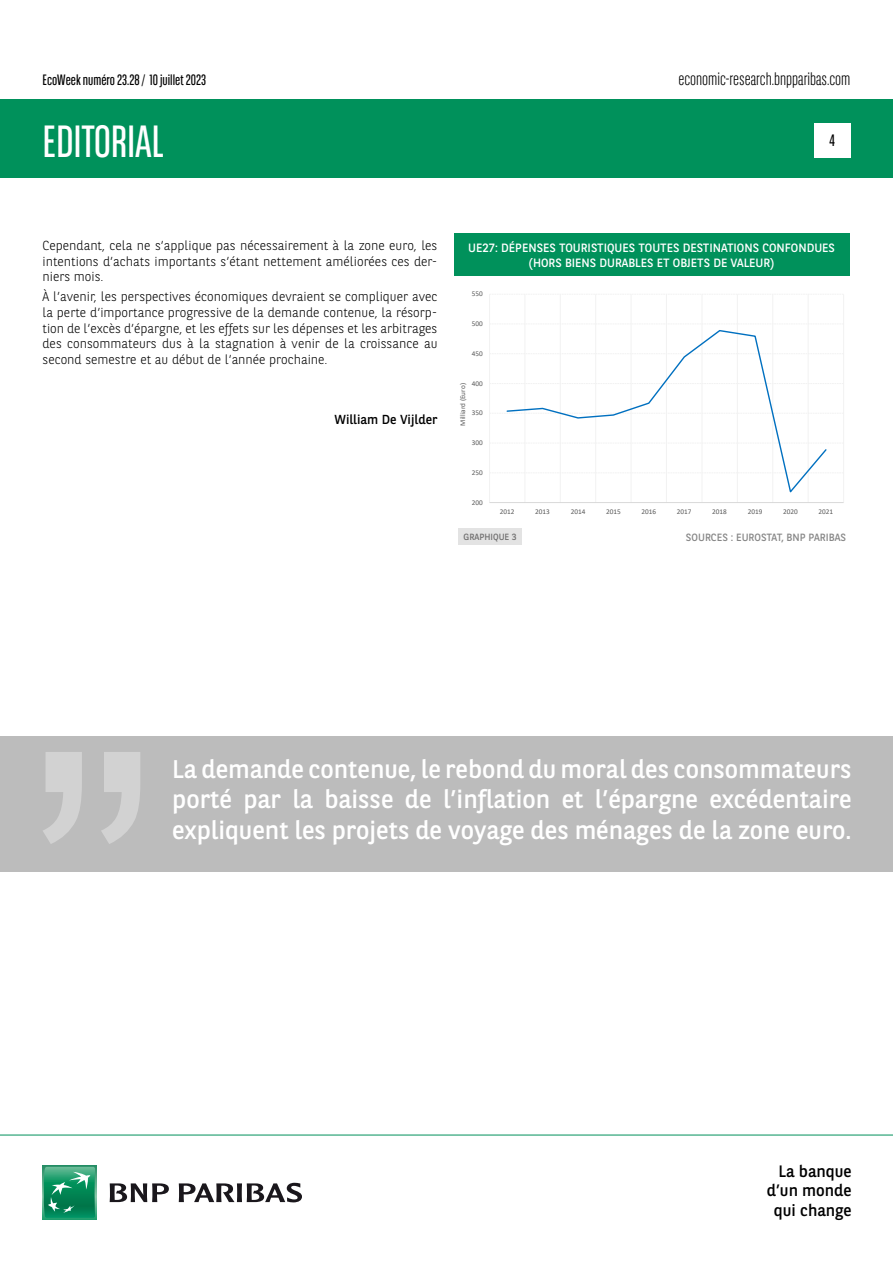
<style>
.page{position:relative;width:893px;height:1263px;background:#fff}
.page>*{position:absolute;margin:0;border:0;box-sizing:border-box;transform-origin:0 0}
.t1{font:45px "BNPP Sans Condensed";color:#fff}
.t2{font:25.5px/30.6px "BNPP Sans";color:#fff;text-align:justify}
.t3{font:300 18px "BNPP Sans Condensed";color:#000}
.t4{font:16.5px/19.8px "BNPP Sans";color:#000;text-align:right}
.t5{font:16.5px "BNPP Sans Condensed";color:#000}
.t6{font:15px "BNPP Sans Condensed";color:#000}
.t7{font:300 13.05px/15.6px "BNPP Sans";color:#000;text-align:justify}
.t8{font:13.05px "BNPP Sans";color:#000}
.t9{font:12px/14.4px "BNPP Sans";color:#fff;text-align:center}
.t10{font:10.5px "BNPP Sans";color:#878787}
.t11{font:9px "BNPP Sans";color:#706f6f}
.t12{font:7.2px "Calibri";color:#595959}
</style>
<div class="page">
<div style="left:1px;top:99px;width:892px;height:78px;background:#00915b"></div>
<svg style="left:43px;top:1166px;width:53px;height:53px"></svg>
<svg style="left:44px;top:1167px;width:51px;height:51px;background:#26996e"></svg>
<svg style="left:110px;top:1183px;width:59px;height:19px"></svg>
<svg style="left:179px;top:1183px;width:123px;height:19px"></svg>
<hr style="left:0;top:1135px;width:893px;height:1px;background:#00915b">
<div style="left:814px;top:123px;width:36px;height:34px;background:#fff"></div>
<svg style="left:490px;top:383px;width:353px;height:1px"></svg>
<svg style="left:490px;top:353px;width:353px;height:1px"></svg>
<hr style="left:489px;top:294px;width:1px;height:208px;background:#f2f2f2">
<hr style="left:525px;top:294px;width:1px;height:208px;background:#f2f2f2">
<hr style="left:560px;top:294px;width:1px;height:208px;background:#f2f2f2">
<hr style="left:595px;top:294px;width:1px;height:208px;background:#f2f2f2">
<hr style="left:631px;top:294px;width:1px;height:208px;background:#f2f2f2">
<hr style="left:666px;top:294px;width:1px;height:208px;background:#f2f2f2">
<hr style="left:702px;top:294px;width:1px;height:208px;background:#f2f2f2">
<hr style="left:737px;top:294px;width:1px;height:208px;background:#f2f2f2">
<hr style="left:772px;top:294px;width:1px;height:208px;background:#f2f2f2">
<hr style="left:808px;top:294px;width:1px;height:208px;background:#f2f2f2">
<hr style="left:843px;top:294px;width:1px;height:208px;background:#f2f2f2">
<hr style="left:489px;top:502px;width:355px;height:1px;background:#d9d9d9">
<svg style="left:506px;top:330px;width:322px;height:163px"></svg>
<div style="left:454px;top:234px;width:395px;height:42px;background:#00915b"></div>
<div style="left:458px;top:528px;width:64px;height:16px;background:#e3e3e3"></div>
<div style="left:0;top:737px;width:892px;height:135px;background:#bcbcbc"></div>
<svg style="left:43px;top:752px;width:97px;height:92px"></svg>
<p class="t6" style="left:43px;top:70px;width:165px">EcoWeek numéro 23.28 / 10 juillet 2023</p>
<h3 class="t3" style="left:678px;top:67px;width:174px">economic-research.bnpparibas.com</h3>
<h1 class="t1" style="left:43px;top:113px;width:123px">EDITORIAL</h1>
<p class="t5" style="left:829px;top:130px;width:7px">4</p>
<p class="t7" style="left:43px;top:237px;width:396px">Cependant, cela ne s’applique pas nécessairement à la zone euro, les intentions d’achats importants s’étant nettement améliorées ces der&shy;niers mois.</p>
<p class="t7" style="left:43px;top:288px;width:396px">À l’avenir, les perspectives économiques devraient se compliquer avec la perte d’importance progressive de la demande contenue, la résorp&shy;tion de l’excès d’épargne, et les effets sur les dépenses et les arbitrages des consommateurs dus à la stagnation à venir de la croissance au second semestre et au début de l’année prochaine.</p>
<p class="t8" style="left:334px;top:410px;width:105px">William De Vijlder</p>
<p class="t9" style="left:468px;top:240px;width:368px">UE27: DÉPENSES TOURISTIQUES TOUTES DESTINATIONS CONFONDUES (HORS BIENS DURABLES ET OBJETS DE VALEUR)</p>
<p class="t12" style="left:472px;top:289px;width:13px">550</p>
<p class="t12" style="left:472px;top:319px;width:13px">500</p>
<p class="t12" style="left:472px;top:348px;width:13px">450</p>
<p class="t12" style="left:472px;top:378px;width:13px">400</p>
<p class="t12" style="left:458px;top:425px;width:44px;rotate:-90deg">Milliard (Euro)</p>
<p class="t12" style="left:472px;top:408px;width:13px">350</p>
<p class="t12" style="left:472px;top:438px;width:13px">300</p>
<p class="t12" style="left:472px;top:467px;width:13px">250</p>
<p class="t12" style="left:472px;top:497px;width:13px">200</p>
<p class="t12" style="left:500px;top:507px;width:16px">2012</p>
<p class="t12" style="left:535px;top:507px;width:16px">2013</p>
<p class="t12" style="left:571px;top:507px;width:16px">2014</p>
<p class="t12" style="left:606px;top:507px;width:16px">2015</p>
<p class="t12" style="left:641px;top:507px;width:16px">2016</p>
<p class="t12" style="left:677px;top:507px;width:16px">2017</p>
<p class="t12" style="left:712px;top:507px;width:16px">2018</p>
<p class="t12" style="left:748px;top:507px;width:16px">2019</p>
<p class="t12" style="left:783px;top:507px;width:16px">2020</p>
<p class="t12" style="left:818px;top:507px;width:16px">2021</p>
<p class="t11" style="left:464px;top:530px;width:54px">GRAPHIQUE 3</p>
<p class="t10" style="left:686px;top:530px;width:162px">SOURCES : EUROSTAT, BNP PARIBAS</p>
<h2 class="t2" style="left:172px;top:752px;width:681px">La demande contenue, le rebond du moral des consommateurs porté par la baisse de l’inflation et l’épargne excédentaire expliquent les projets de voyage des ménages de la zone euro.</h2>
<p class="t4" style="left:767px;top:1160px;width:86px">La banque d’un monde qui change</p>
</div>
